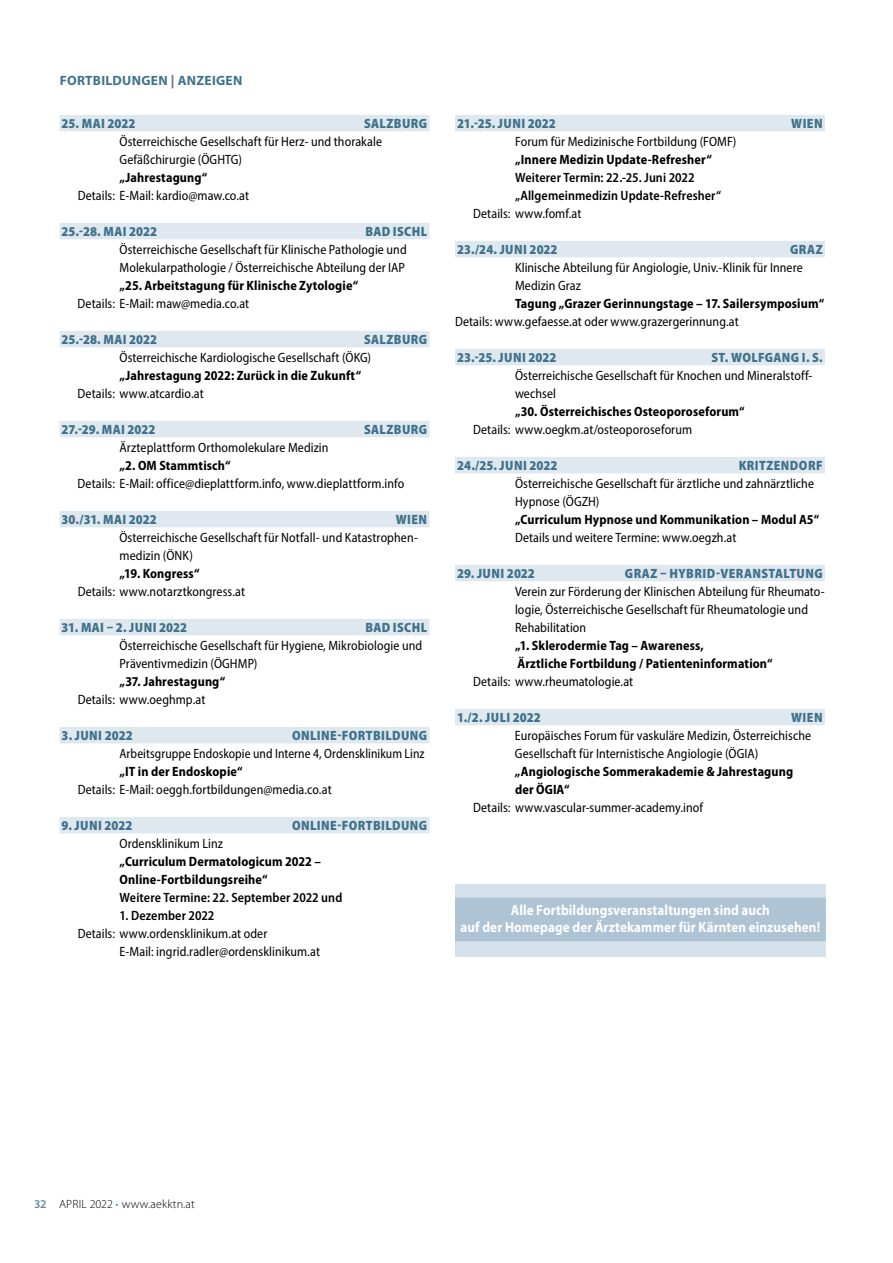
<style>
.page{position:relative;width:893px;height:1263px;background:#fff}
.page>*{position:absolute;margin:0;border:0;box-sizing:border-box;transform-origin:0 0}
.t1{font:700 14.7px/17.5px "Myriad Pro";letter-spacing:.005em;color:#fff;text-align:center;scale:.89 1}
.t2{font:semi-condensed 13.5px/18px "Myriad Pro";letter-spacing:.005em;color:#000}
.t3{font:700 semi-condensed 13.5px/18px "Myriad Pro";letter-spacing:.01em;color:#000}
.t4{font:900 semi-condensed 13.5px "Myriad Pro";letter-spacing:.03em;color:#40728c}
.t5{font:600 semi-condensed 13.5px/18px "Myriad Pro";letter-spacing:.005em;color:#000}
.t6{font:900 semi-condensed 13.5px "Myriad Pro";letter-spacing:.005em;color:#40728c}
.t7{font:semi-condensed 13.5px "Myriad Pro";letter-spacing:.005em;color:#000;scale:.94 1}
.t8{font:900 semi-condensed 13.5px "Myriad Pro";color:#40728c}
.t9{font:700 13.5px "Myriad Pro";letter-spacing:.02em;color:#40728c}
.t10{font:300 12px "Myriad Pro";letter-spacing:.01em;color:#000}
.s1{font-weight:900;font-stretch:semi-expanded;color:#7c7b7b}
.s2{font-weight:600;color:#648ca4}
.s3{font-weight:600;color:#008dc3}
</style>
<div class="page">
<div style="left:60px;top:115px;width:369px;height:16px;background:#dfe8ef"></div>
<div style="left:60px;top:223px;width:369px;height:16px;background:#dfe8ef"></div>
<div style="left:60px;top:331px;width:369px;height:16px;background:#dfe8ef"></div>
<div style="left:60px;top:421px;width:369px;height:16px;background:#dfe8ef"></div>
<div style="left:60px;top:511px;width:369px;height:16px;background:#dfe8ef"></div>
<div style="left:60px;top:619px;width:369px;height:16px;background:#dfe8ef"></div>
<div style="left:60px;top:727px;width:369px;height:16px;background:#dfe8ef"></div>
<div style="left:60px;top:817px;width:369px;height:16px;background:#dfe8ef"></div>
<div style="left:455px;top:115px;width:370px;height:16px;background:#dfe8ef"></div>
<div style="left:455px;top:241px;width:370px;height:16px;background:#dfe8ef"></div>
<div style="left:455px;top:349px;width:370px;height:16px;background:#dfe8ef"></div>
<div style="left:455px;top:457px;width:370px;height:16px;background:#dfe8ef"></div>
<div style="left:455px;top:565px;width:370px;height:16px;background:#dfe8ef"></div>
<div style="left:455px;top:709px;width:370px;height:16px;background:#dfe8ef"></div>
<div style="left:455px;top:884px;width:371px;height:73px;background:#d5e1ea"></div>
<div style="left:455px;top:898px;width:371px;height:26px;background:#aec3d3"></div>
<div style="left:455px;top:915px;width:371px;height:26px;background:#aec3d3"></div>
<p class="t9" style="left:60px;top:72px;width:184px">FORTBILDUNGEN <span class="s1">|</span> ANZEIGEN</p>
<p class="t6" style="left:62px;top:114px;width:75px">25. MAI 2022</p>
<p class="t4" style="left:364px;top:114px;width:64px">SALZBURG</p>
<p class="t2" style="left:120px;top:132px;width:264px">Österreichische Gesellschaft für Herz- und thorakale<br>Gefäßchirurgie (ÖGHTG)</p>
<p class="t3" style="left:120px;top:168px;width:89px">„Jahrestagung“</p>
<p class="t2" style="left:78px;top:186px;width:173px">Details: E-Mail: kardio@maw.co.at</p>
<p class="t6" style="left:62px;top:222px;width:97px">25.-28. MAI 2022</p>
<p class="t4" style="left:365px;top:222px;width:63px">BAD ISCHL</p>
<p class="t2" style="left:120px;top:240px;width:289px">Österreichische Gesellschaft für Klinische Pathologie und<br>Molekularpathologie / Österreichische Abteilung der IAP</p>
<p class="t3" style="left:120px;top:276px;width:240px">„25. Arbeitstagung für Klinische Zytologie“</p>
<p class="t2" style="left:78px;top:294px;width:173px">Details: E-Mail: maw@media.co.at</p>
<p class="t6" style="left:62px;top:330px;width:97px">25.-28. MAI 2022</p>
<p class="t4" style="left:364px;top:330px;width:64px">SALZBURG</p>
<p class="t2" style="left:119px;top:348px;width:253px">Österreichische Kardiologische Gesellschaft (ÖKG)</p>
<p class="t3" style="left:119px;top:366px;width:243px">„Jahrestagung 2022: Zurück in die Zukunft“</p>
<p class="t2" style="left:78px;top:384px;width:128px">Details: www.atcardio.at</p>
<p class="t8" style="left:62px;top:420px;width:95px">27.-29. MAI 2022</p>
<p class="t4" style="left:364px;top:420px;width:64px">SALZBURG</p>
<p class="t2" style="left:119px;top:438px;width:211px">Ärzteplattform Orthomolekulare Medizin</p>
<p class="t3" style="left:119px;top:456px;width:113px">„2. OM Stammtisch“</p>
<p class="t2" style="left:78px;top:474px;width:328px">Details: E-Mail: office@dieplattform.info, www.dieplattform.info</p>
<p class="t8" style="left:62px;top:510px;width:97px">30./31. MAI 2022</p>
<p class="t4" style="left:396px;top:510px;width:33px">WIEN</p>
<p class="t2" style="left:119px;top:528px;width:300px">Österreichische Gesellschaft für Notfall- und Katastrophen&shy;medizin (ÖNK)</p>
<p class="t3" style="left:120px;top:564px;width:81px">„19. Kongress“</p>
<p class="t2" style="left:78px;top:582px;width:169px">Details: www.notarztkongress.at</p>
<p class="t4" style="left:62px;top:618px;width:127px">31. MAI – 2. JUNI 2022</p>
<p class="t4" style="left:365px;top:618px;width:63px">BAD ISCHL</p>
<p class="t2" style="left:120px;top:636px;width:304px">Österreichische Gesellschaft für Hygiene, Mikrobiologie und<br>Präventivmedizin (ÖGHMP)</p>
<p class="t3" style="left:120px;top:672px;width:107px">„37. Jahrestagung“</p>
<p class="t2" style="left:78px;top:690px;width:129px">Details: www.oeghmp.at</p>
<p class="t4" style="left:62px;top:726px;width:73px">3. JUNI 2022</p>
<p class="t4" style="left:292px;top:726px;width:137px">ONLINE-FORTBILDUNG</p>
<p class="t7" style="left:120px;top:745px;width:326px">Arbeitsgruppe Endoskopie und Interne 4, Ordensklinikum Linz</p>
<p class="t3" style="left:120px;top:762px;width:125px">„IT in der Endoskopie“</p>
<p class="t2" style="left:78px;top:780px;width:256px">Details: E-Mail: oeggh.fortbildungen@media.co.at</p>
<p class="t4" style="left:62px;top:816px;width:72px">9. JUNI 2022</p>
<p class="t4" style="left:292px;top:816px;width:137px">ONLINE-FORTBILDUNG</p>
<p class="t2" style="left:120px;top:834px;width:105px">Ordensklinikum Linz</p>
<p class="t3" style="left:120px;top:852px;width:203px">„Curriculum Dermatologicum 2022 –<br>Online-Fortbildungsreihe“</p>
<p class="t5" style="left:120px;top:888px;width:224px">Weitere Termine: 22. September 2022 und</p>
<p class="t5" style="left:120px;top:906px;width:96px">1. Dezember 2022</p>
<p class="t2" style="left:120px;top:924px;width:202px;text-indent:-42px">Details: www.ordensklinikum.at oder<br>E-Mail: ingrid.radler@ordensklinikum.at</p>
<p class="t6" style="left:457px;top:114px;width:100px">21.-25. JUNI 2022</p>
<p class="t4" style="left:791px;top:114px;width:33px">WIEN</p>
<p class="t2" style="left:515px;top:132px;width:223px">Forum für Medizinische Fortbildung (FOMF)</p>
<p class="t3" style="left:515px;top:150px;width:198px">„Innere Medizin Update-Refresher“</p>
<p class="t5" style="left:515px;top:168px;width:208px">Weiterer Termin: 22.-25. Juni 2022 „Allgemeinmedizin Update-Refresher“</p>
<p class="t2" style="left:473px;top:204px;width:110px">Details: www.fomf.at</p>
<p class="t6" style="left:457px;top:240px;width:102px">23./24. JUNI 2022</p>
<p class="t4" style="left:790px;top:240px;width:34px">GRAZ</p>
<p class="t2" style="left:515px;top:258px;width:289px">Klinische Abteilung für Angiologie, Univ.-Klinik für Innere<br>Medizin Graz</p>
<p class="t3" style="left:515px;top:294px;width:311px">Tagung „Grazer Gerinnungstage – 17. Sailersymposium“</p>
<p class="t2" style="left:455px;top:312px;width:285px">Details: www.gefaesse.at oder www.grazergerinnung.at</p>
<p class="t6" style="left:457px;top:348px;width:101px">23.-25. JUNI 2022</p>
<p class="t4" style="left:711px;top:348px;width:113px">ST. WOLFGANG I. S.</p>
<p class="t2" style="left:515px;top:366px;width:299px">Österreichische Gesellschaft für Knochen und Mineralstoff&shy;wechsel</p>
<p class="t3" style="left:515px;top:402px;width:231px">„30. Österreichisches Osteoporoseforum“</p>
<p class="t2" style="left:473px;top:420px;width:220px">Details: www.oegkm.at/osteoporoseforum</p>
<p class="t6" style="left:457px;top:456px;width:102px">24./25. JUNI 2022</p>
<p class="t4" style="left:739px;top:456px;width:85px">KRITZENDORF</p>
<p class="t2" style="left:515px;top:474px;width:301px">Österreichische Gesellschaft für ärztliche und zahnärztliche<br>Hypnose (ÖGZH)</p>
<p class="t3" style="left:515px;top:510px;width:306px">„Curriculum Hypnose und Kommunikation – Modul A5“</p>
<p class="t2" style="left:515px;top:528px;width:223px">Details und weitere Termine: www.oegzh.at</p>
<p class="t6" style="left:457px;top:564px;width:79px">29. JUNI 2022</p>
<p class="t4" style="left:625px;top:564px;width:199px">GRAZ – HYBRID-VERANSTALTUNG</p>
<p class="t2" style="left:515px;top:582px;width:311px">Verein zur Förderung der Klinischen Abteilung für Rheumato&shy;logie, Österreichische Gesellschaft für Rheumatologie und<br>Rehabilitation</p>
<p class="t3" style="left:515px;top:636px;width:259px">„1. Sklerodermie Tag – Awareness,<br>Ärztliche Fortbildung / Patienteninformation“</p>
<p class="t2" style="left:473px;top:672px;width:162px">Details: www.rheumatologie.at</p>
<p class="t4" style="left:457px;top:708px;width:85px">1./2. JULI 2022</p>
<p class="t4" style="left:791px;top:708px;width:33px">WIEN</p>
<p class="t2" style="left:515px;top:726px;width:298px">Europäisches Forum für vaskuläre Medizin, Österreichische<br>Gesellschaft für Internistische Angiologie (ÖGIA)</p>
<p class="t3" style="left:515px;top:762px;width:280px">„Angiologische Sommerakademie &amp; Jahrestagung der ÖGIA“</p>
<p class="t2" style="left:473px;top:798px;width:231px">Details: www.vascular-summer-academy.inof</p>
<p class="t1" style="left:461px;top:900px;width:406px">Alle Fortbildungsveranstaltungen sind auch<br>auf der Homepage der Ärztekammer für Kärnten einzusehen!</p>
<p class="t10" style="left:34px;top:1197px;width:162px"><span class="s2">32</span> APRIL 2022 <span class="s3">·</span> www.aekktn.at</p>
</div>
